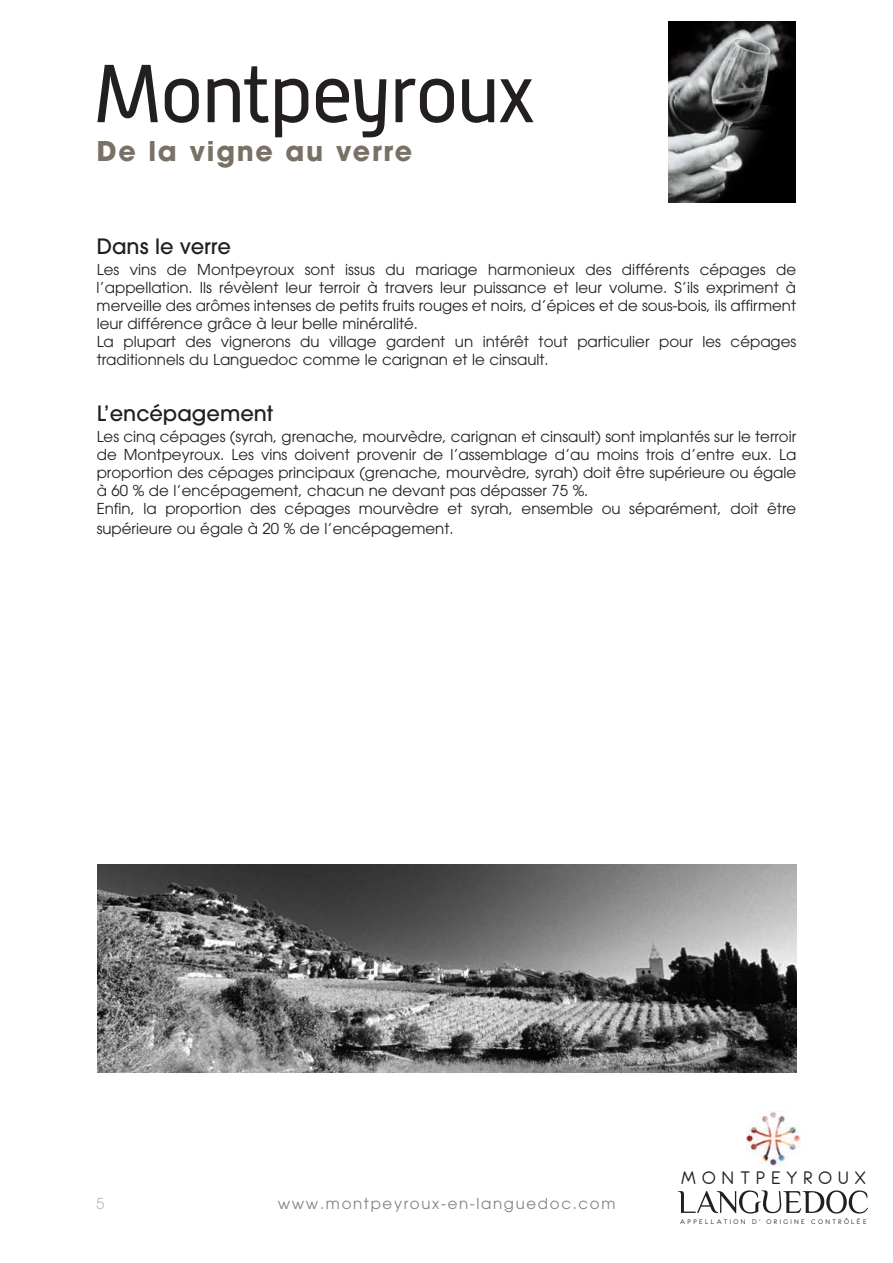
<style>
.page{position:relative;width:893px;height:1263px;background:#fff}
.page>*{position:absolute;margin:0;border:0;box-sizing:border-box;transform-origin:0 0}
.t1{font:700 27px "Avant Garde";letter-spacing:.06em;color:#797165}
.t2{font:500 21px "Avant Garde";color:#231f20}
.t3{font:20.25px "Eurofurenceregular";letter-spacing:.3em;color:#231f20}
.t4{font:15px/18px "Avant Garde";color:#231f20}
.t5{font:15px "Avant Garde";letter-spacing:.11em;color:#808285}
.t6{font:15px "Avant Garde";color:#bebfc2}
.t7{font:7.5px "Eurofurenceregular";letter-spacing:.325em;color:#231f20}
</style>
<div class="page">
<img style="left:668px;top:21px;width:128px;height:182px">
<img style="left:98px;top:865px;width:698px;height:208px">
<svg style="left:97px;top:65px;width:61px;height:57px"></svg>
<svg style="left:165px;top:79px;width:34px;height:44px"></svg>
<svg style="left:208px;top:66px;width:61px;height:57px"></svg>
<svg style="left:275px;top:79px;width:33px;height:58px"></svg>
<svg style="left:316px;top:79px;width:70px;height:58px"></svg>
<svg style="left:396px;top:79px;width:58px;height:44px"></svg>
<svg style="left:462px;top:79px;width:32px;height:44px"></svg>
<svg style="left:500px;top:79px;width:34px;height:43px"></svg>
<svg style="left:678px;top:1190px;width:190px;height:23px"></svg>
<img style="left:746px;top:1112px;width:55px;height:54px">
<h1 class="t1" style="left:97px;top:141px;width:317px">De la vigne au verre</h1>
<h2 class="t2" style="left:97px;top:238px;width:136px">Dans le verre</h2>
<p class="t4" style="left:97px;top:262px;width:701px">Les vins de Montpeyroux sont issus du mariage harmonieux des différents cépages de l’appellation. Ils révèlent leur terroir à travers leur puissance et leur volume. S’ils expriment à merveille des arômes intenses de petits fruits rouges et noirs, d’épices et de sous-bois, ils affirment leur différence grâce à leur belle minéralité.<br>La plupart des vignerons du village gardent un intérêt tout particulier pour les cépages traditionnels du Languedoc comme le carignan et le cinsault.</p>
<h2 class="t2" style="left:97px;top:405px;width:178px">L’encépagement</h2>
<p class="t4" style="left:97px;top:428px;width:701px">Les cinq cépages (syrah, grenache, mourvèdre, carignan et cinsault) sont implantés sur le terroir de Montpeyroux. Les vins doivent provenir de l’assemblage d’au moins trois d’entre eux. La proportion des cépages principaux (grenache, mourvèdre, syrah) doit être supérieure ou égale à 60 % de l’encépagement, chacun ne devant pas dépasser 75 %.<br>Enfin, la proportion des cépages mourvèdre et syrah, ensemble ou séparément, doit être</p>
<p class="t4" style="left:97px;top:521px;width:358px">supérieure ou égale à 20 % de l’encépagement.</p>
<p class="t6" style="left:96px;top:1197px;width:10px">5</p>
<p class="t5" style="left:278px;top:1198px;width:339px">www.montpeyroux-en-languedoc.com</p>
<h3 class="t3" style="left:681px;top:1165px;width:186px">MONTPEYROUX</h3>
<p class="t7" style="left:680px;top:1217px;width:188px">APPELLATION D’ ORIGINE CONTRÔLÉE</p>
</div>
